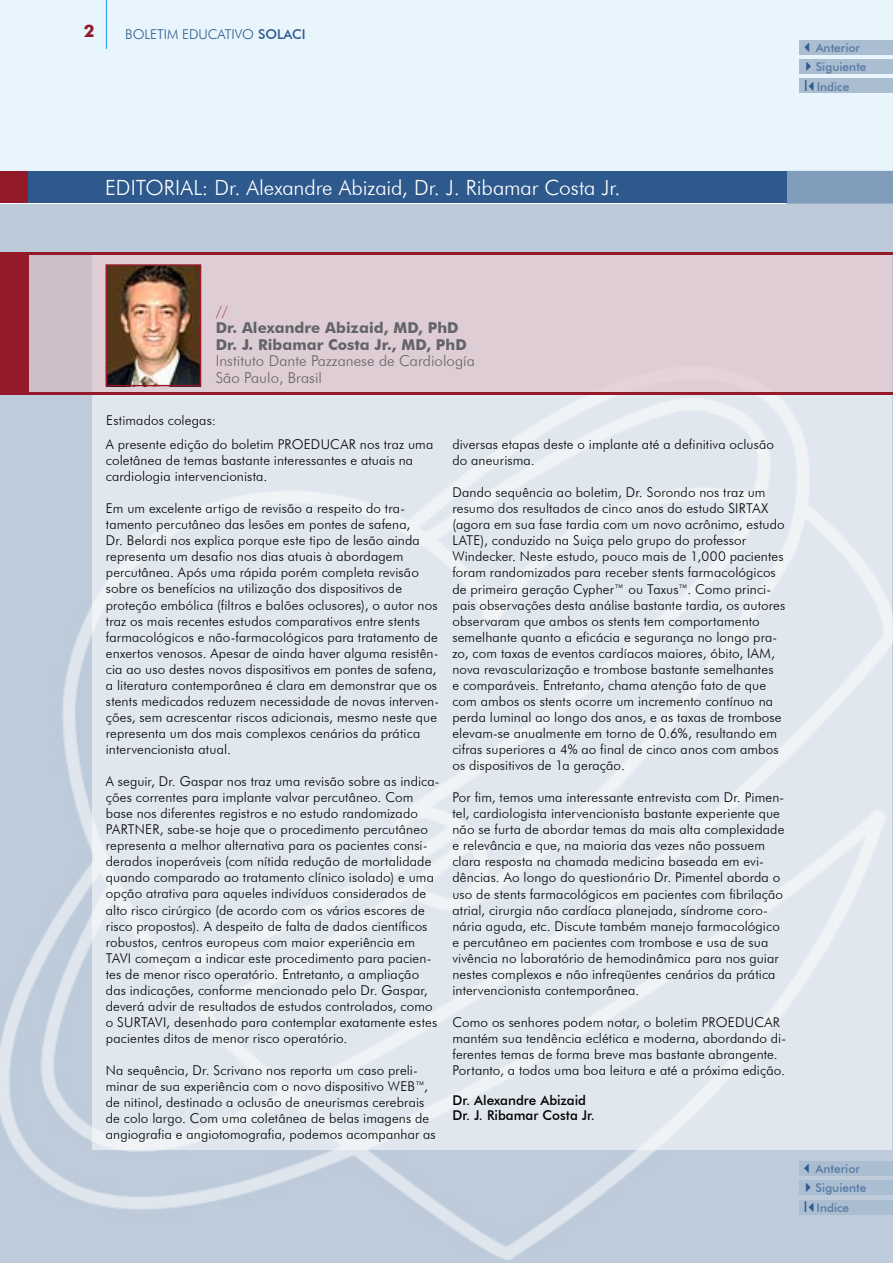
<style>
.page{position:relative;width:893px;height:1263px;background:#fff}
.page>*{position:absolute;margin:0;border:0;box-sizing:border-box;transform-origin:0 0}
.t1{font:300 21px "Futura BT";letter-spacing:-.005em;color:#fff}
.t2{font:700 17.25px "Futura BT";color:#941a2a}
.t3{font:700 15px/16.5px "Futura BT";letter-spacing:.005em;color:#636467}
.t4{font:300 15px/16.5px "Futura BT";letter-spacing:.005em;color:#636467}
.t5{font:300 15px "Futura BT";color:#af535f}
.t6{font:300 13.5px/16px "Futura BT";letter-spacing:.01em;color:#000}
.t7{font:500 13.5px/15px "Futura BT";color:#000}
.t8{font:300 13.5px "Futura BT";color:#2d598c}
.t9{font:500 12px/20.2px "Futura BT";color:#577aa3}
.s1{font-weight:500}
.s2{color:#2d598c}
.s3{font-family:"Arial";font-weight:400;font-size:15px;color:#2d598c}
</style>
<div class="page">
<div style="left:0;top:0;width:893px;height:171px;background:#e9f5fc"></div>
<div style="left:28px;top:171px;width:759px;height:32px;background:#2d598c"></div>
<div style="left:786px;top:171px;width:107px;height:32px;background:#819bba"></div>
<div style="left:0;top:171px;width:28px;height:32px;background:#941a2a"></div>
<hr style="left:892px;top:171px;width:1px;height:32px;background:#2d598c">
<hr style="left:892px;top:0;width:1px;height:171px;background:#afdcf6">
<div style="left:0;top:204px;width:893px;height:1059px;background:#bccada"></div>
<img style="left:0;top:391px;width:893px;height:869px">
<div style="left:92px;top:255px;width:799px;height:894px;background:linear-gradient(to right,#e2e8ef,#e3e9ef)"></div>
<div style="left:0;top:255px;width:893px;height:136px;background:linear-gradient(to right,#d8c7cf,#e1d0d6)"></div>
<hr style="left:106px;top:0;width:1px;height:49px;background:#36a7e9">
<div style="left:0;top:255px;width:28px;height:136px;background:#941a2a"></div>
<hr style="left:0;top:252px;width:893px;height:3px;background:#941a2a">
<hr style="left:0;top:393px;width:893px;height:2px;background:#941a2a">
<img style="left:106px;top:267px;width:95px;height:120px">
<div style="left:106px;top:264px;width:95px;height:122px;border:2px solid #941a2a"></div>
<div style="left:799px;top:1162px;width:94px;height:14px;background:#abbdd1"></div>
<div style="left:799px;top:1181px;width:94px;height:14px;background:#abbdd1"></div>
<div style="left:799px;top:1200px;width:94px;height:14px;background:#abbdd1"></div>
<div style="left:799px;top:40px;width:94px;height:14px;background:#abbdd1"></div>
<div style="left:799px;top:59px;width:94px;height:14px;background:#abbdd1"></div>
<div style="left:799px;top:79px;width:94px;height:14px;background:#abbdd1"></div>
<p class="t2" style="left:84px;top:21px;width:12px">2</p>
<p class="t8" style="left:125px;top:26px;width:182px">BOLETIM EDUCATIVO <span class="s1">SOLACI</span></p>
<h1 class="t1" style="left:105px;top:175px;width:517px">EDITORIAL: Dr. Alexandre Abizaid, Dr. J. Ribamar Costa Jr.</h1>
<p class="t9" style="left:801px;top:37px;width:61px"><span class="s2">✓</span>Anterior</p>
<p class="t9" style="left:801px;top:56px;width:67px"><span class="s2">✔</span>Siguiente<br><span class="s3">I</span><span class="s2">✓</span>Indice</p>
<p class="t5" style="left:216px;top:302px;width:14px">//</p>
<p class="t3" style="left:216px;top:319px;width:253px">Dr. Alexandre Abizaid, MD, PhD<br>Dr. J. Ribamar Costa Jr., MD, PhD</p>
<p class="t4" style="left:216px;top:352px;width:261px">Instituto Dante Pazzanese de Cardiología<br>São Paulo, Brasil</p>
<p class="t6" style="left:106px;top:412px;width:111px">Estimados colegas:</p>
<p class="t6" style="left:106px;top:436px;width:329px">A presente edição do boletim PROEDUCAR nos traz uma coletânea de temas bastante interessantes e atuais na cardiologia intervencionista.</p>
<p class="t6" style="left:106px;top:500px;width:335px">Em um excelente artigo de revisão a respeito do tra&shy;tamento percutâneo das lesões em pontes de safena,<br>Dr. Belardi nos explica porque este tipo de lesão ainda representa um desafio nos dias atuais à abordagem percutânea. Após uma rápida porém completa revisão sobre os benefícios na utilização dos dispositivos de proteção embólica (filtros e balões oclusores), o autor nos traz os mais recentes estudos comparativos entre stents farmacológicos e não-farmacológicos para tratamento de enxertos venosos. Apesar de ainda haver alguma resistên&shy;cia ao uso destes novos dispositivos em pontes de safena, a literatura contemporânea é clara em demonstrar que os stents medicados reduzem necessidade de novas interven&shy;ções, sem acrescentar riscos adicionais, mesmo neste que representa um dos mais complexos cenários da prática intervencionista atual.</p>
<p class="t6" style="left:106px;top:773px;width:335px">A seguir, Dr. Gaspar nos traz uma revisão sobre as indica&shy;ções correntes para implante valvar percutâneo. Com base nos diferentes registros e no estudo randomizado PARTNER, sabe-se hoje que o procedimento percutâneo representa a melhor alternativa para os pacientes consi&shy;derados inoperáveis (com nítida redução de mortalidade quando comparado ao tratamento clínico isolado) e uma opção atrativa para aqueles indivíduos considerados de alto risco cirúrgico (de acordo com os vários escores de risco propostos). A despeito de falta de dados científicos robustos, centros europeus com maior experiência em TAVI começam a indicar este procedimento para pacien&shy;tes de menor risco operatório. Entretanto, a ampliação das indicações, conforme mencionado pelo Dr. Gaspar, deverá advir de resultados de estudos controlados, como o SURTAVI, desenhado para contemplar exatamente estes pacientes ditos de menor risco operatório.</p>
<p class="t6" style="left:106px;top:1062px;width:331px">Na sequência, Dr. Scrivano nos reporta um caso preli&shy;minar de sua experiência com o novo dispositivo WEB™, de nitinol, destinado a oclusão de aneurismas cerebrais de colo largo. Com uma coletânea de belas imagens de angiografia e angiotomografia, podemos acompanhar as</p>
<p class="t6" style="left:452px;top:436px;width:323px">diversas etapas deste o implante até a definitiva oclusão do aneurisma.</p>
<p class="t6" style="left:452px;top:484px;width:334px">Dando sequência ao boletim, Dr. Sorondo nos traz um resumo dos resultados de cinco anos do estudo SIRTAX (agora em sua fase tardia com um novo acrônimo, estudo LATE), conduzido na Suiça pelo grupo do professor Windecker. Neste estudo, pouco mais de 1,000 pacientes foram randomizados para receber stents farmacológicos de primeira geração Cypher™ ou Taxus™. Como princi&shy;pais observações desta análise bastante tardia, os autores observaram que ambos os stents tem comportamento semelhante quanto a eficácia e segurança no longo pra&shy;zo, com taxas de eventos cardíacos maiores, óbito, IAM, nova revascularização e trombose bastante semelhantes<br>e comparáveis. Entretanto, chama atenção fato de que com ambos os stents ocorre um incremento contínuo na perda luminal ao longo dos anos, e as taxas de trombose elevam-se anualmente em torno de 0.6%, resultando em cifras superiores a 4% ao final de cinco anos com ambos os dispositivos de 1a geração.</p>
<p class="t6" style="left:452px;top:789px;width:333px">Por fim, temos uma interessante entrevista com Dr. Pimen&shy;tel, cardiologista intervencionista bastante experiente que não se furta de abordar temas da mais alta complexidade e relevância e que, na maioria das vezes não possuem clara resposta na chamada medicina baseada em evi&shy;dências. Ao longo do questionário Dr. Pimentel aborda o uso de stents farmacológicos em pacientes com fibrilação atrial, cirurgia não cardíaca planejada, síndrome coro&shy;nária aguda, etc. Discute também manejo farmacológico e percutâneo em pacientes com trombose e usa de sua vivência no laboratório de hemodinâmica para nos guiar nestes complexos e não infreqüentes cenários da prática intervencionista contemporânea.</p>
<p class="t6" style="left:452px;top:1014px;width:335px">Como os senhores podem notar, o boletim PROEDUCAR mantém sua tendência eclética e moderna, abordando di&shy;ferentes temas de forma breve mas bastante abrangente.<br>Portanto, a todos uma boa leitura e até a próxima edição.</p>
<p class="t7" style="left:452px;top:1093px;width:144px">Dr. Alexandre Abizaid<br>Dr. J. Ribamar Costa Jr.</p>
<p class="t9" style="left:801px;top:1158px;width:61px"><span class="s2">✓</span>Anterior</p>
<p class="t9" style="left:801px;top:1178px;width:67px"><span class="s2">✔</span>Siguiente<br><span class="s3">I</span><span class="s2">✓</span>Indice</p>
</div>
